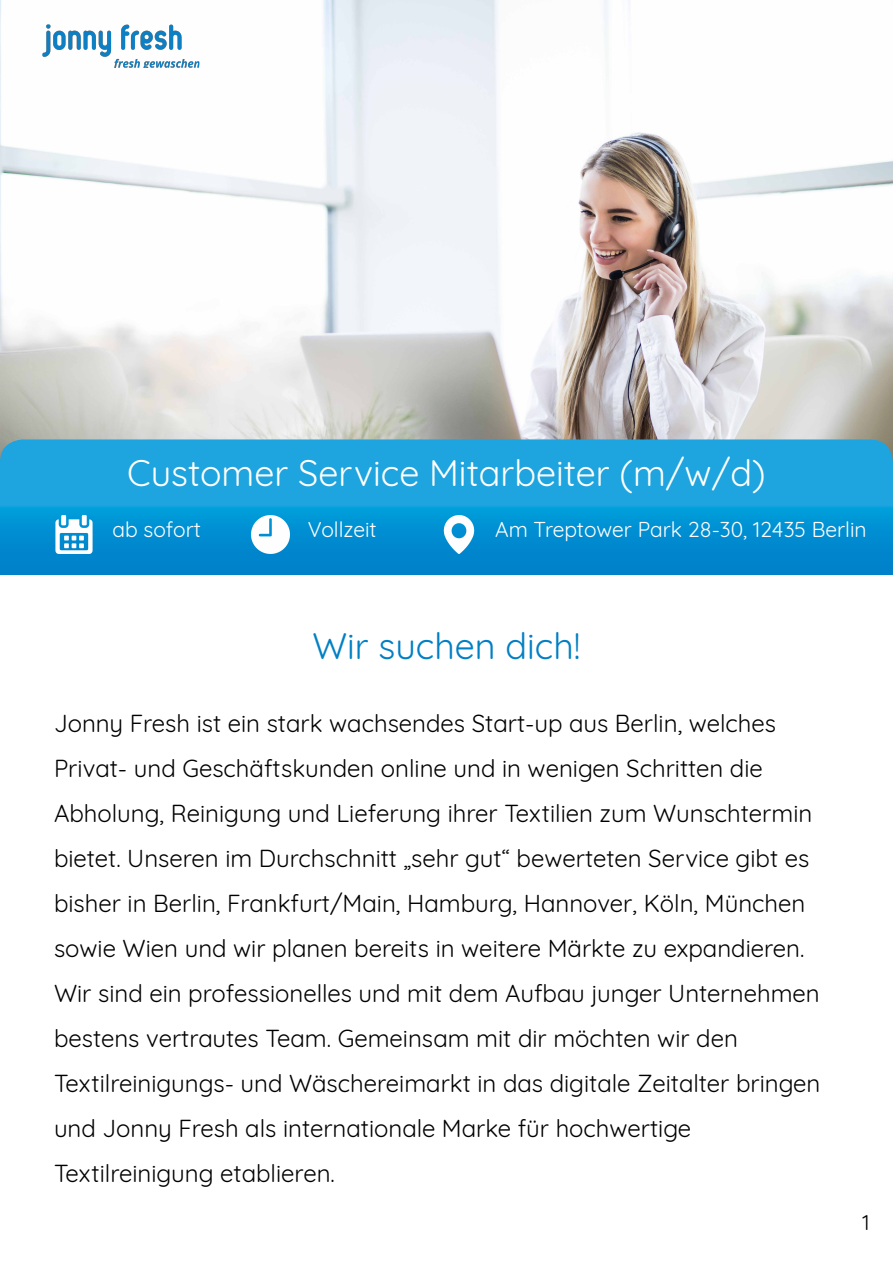
<style>
.page{position:relative;width:893px;height:1263px;background:#fff}
.page>*{position:absolute;margin:0;border:0;box-sizing:border-box;transform-origin:0 0}
.t1{font:36px "Quicksand";color:#fff}
.t2{font:36px "Quicksand";color:#007fc4}
.t3{font:24px/45px "Quicksand";color:#000}
.t4{font:21px "Quicksand";color:#fff}
.t5{font:21px "Quicksand";color:#000}
</style>
<div class="page">
<img style="left:0;top:0;width:893px;height:439px">
<img style="left:43px;top:24px;width:156px;height:43px">
<svg style="left:0;top:439px;width:893px;height:136px;background:#1098d7"></svg>
<img style="left:56px;top:516px;width:37px;height:37px">
<img style="left:252px;top:516px;width:37px;height:37px">
<img style="left:440px;top:516px;width:37px;height:37px">
<h1 class="t1" style="left:127px;top:445px;width:640px">Customer Service Mitarbeiter (m/w/d)</h1>
<p class="t4" style="left:112px;top:514px;width:90px">ab sofort</p>
<p class="t4" style="left:308px;top:514px;width:70px">Vollzeit</p>
<p class="t4" style="left:495px;top:514px;width:373px">Am Treptower Park 28-30, 12435 Berlin</p>
<h1 class="t2" style="left:312px;top:618px;width:270px">Wir suchen dich!</h1>
<p class="t3" style="left:54px;top:699px;width:768px">Jonny Fresh ist ein stark wachsendes Start-up aus Berlin, welches Privat- und Geschäftskunden online und in wenigen Schritten die Abholung, Reinigung und Lieferung ihrer Textilien zum Wunschtermin bietet. Unseren im Durchschnitt „sehr gut“ bewerteten Service gibt es bisher in Berlin, Frankfurt/Main, Hamburg, Hannover, Köln, München sowie Wien und wir planen bereits in weitere Märkte zu expandieren.<br>Wir sind ein professionelles und mit dem Aufbau junger Unternehmen bestens vertrautes Team. Gemeinsam mit dir möchten wir den Textilreinigungs- und Wäschereimarkt in das digitale Zeitalter bringen und Jonny Fresh als internationale Marke für hochwertige Textilreinigung etablieren.</p>
<p class="t5" style="left:862px;top:1206px;width:8px">1</p>
</div>
